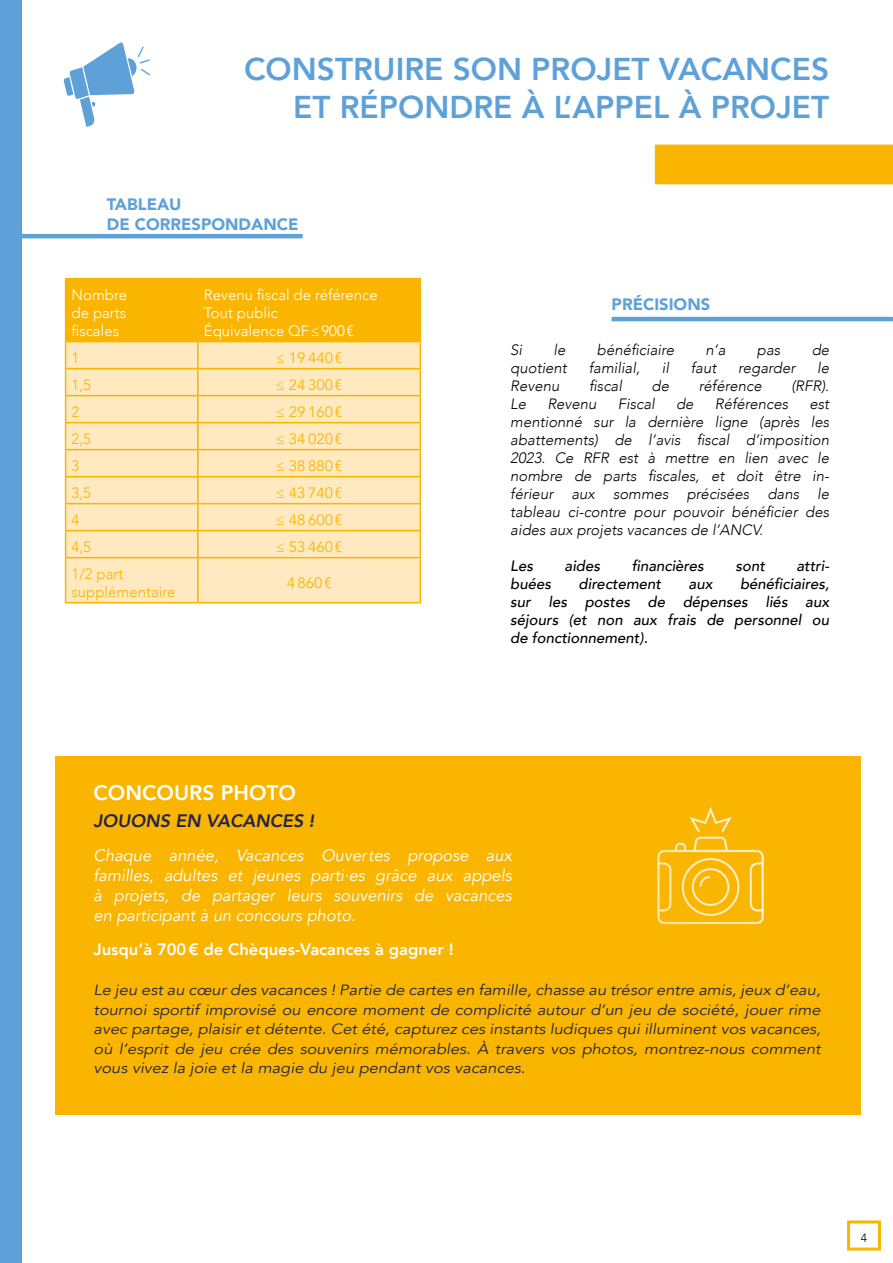
<style>
.page{position:relative;width:893px;height:1263px;background:#fff}
.page>*{position:absolute;margin:0;border:0;box-sizing:border-box;transform-origin:0 0}
.t1{font:800 31.5px/37.8px "Avenir";color:#5ea1d8;text-align:right}
.t2{font:800 21px "Avenir";color:#fff}
.t3{font:italic 800 18px "Avenir";color:#24234d}
.t4{font:italic 16.5px/19.8px "Avenir";color:#fff;text-align:justify}
.t5{font:800 16.5px "Avenir";color:#fff}
.t6{font:900 16.5px/19.8px "Avenir";color:#5ea1d8}
.t7{font:italic 300 15px/18px "Avenir";color:#000;text-align:justify}
.t8{font:italic 500 15px/18px "Avenir";color:#000;text-align:justify}
.t9{font:300 15px/18px "Avenir";color:#fff;text-align:justify}
.t10{font:15px "Avenir";color:#f9b500}
.t11{font:300 15px/18px "Avenir";color:#f9b500}
.t12{font:italic 14.85px/19.5px "Avenir";color:#24234d;text-align:justify;scale:1.11 1}
.t13{font:300 12px "Avenir";color:#000}
.s1{font-family:"Helvetica"}
.s2{font-family:"Helvetica";font-weight:300}
.s3{font-weight:300}
</style>
<div class="page">
<div style="left:0;top:0;width:21px;height:1263px;background:#5ea1d8"></div>
<div style="left:66px;top:558px;width:354px;height:44px;background:#ffe9c0"></div>
<hr style="left:65px;top:278px;width:133px;height:1px;background:#f9b500">
<hr style="left:65px;top:557px;width:133px;height:1px;background:#f9b500">
<hr style="left:65px;top:558px;width:1px;height:44px;background:#f9b500">
<hr style="left:65px;top:602px;width:133px;height:1px;background:#f9b500">
<hr style="left:198px;top:278px;width:223px;height:1px;background:#f9b500">
<svg style="left:65px;top:279px;width:356px;height:278px;background:#fdda89"></svg>
<hr style="left:198px;top:557px;width:223px;height:1px;background:#f9b500">
<hr style="left:197px;top:558px;width:2px;height:44px;background:#f9b500">
<hr style="left:420px;top:558px;width:1px;height:44px;background:#f9b500">
<hr style="left:198px;top:602px;width:223px;height:1px;background:#f9b500">
<div style="left:55px;top:757px;width:806px;height:358px;background:#f9b500"></div>
<img style="left:657px;top:807px;width:107px;height:118px">
<div style="left:847px;top:1220px;width:34px;height:30px;border:3px solid #f9b500"></div>
<div style="left:655px;top:145px;width:238px;height:39px;background:#f9b500"></div>
<svg style="left:64px;top:42px;width:86px;height:85px"></svg>
<hr style="left:21px;top:234px;width:282px;height:4px;background:#5ea1d8">
<hr style="left:612px;top:317px;width:281px;height:4px;background:#5ea1d8">
<h1 class="t1" style="left:244px;top:51px;width:587px">CONSTRUIRE SON PROJET VACANCES<br>ET RÉPONDRE À L’APPEL À PROJET</h1>
<p class="t6" style="left:107px;top:194px;width:193px">TABLEAU<br>DE CORRESPONDANCE</p>
<p class="t9" style="left:72px;top:285px;width:57px">Nombre de parts fiscales</p>
<p class="t9" style="left:204px;top:285px;width:175px;text-align:left">Revenu fiscal de référence<br>Tout public<br>Équivalence QF<span class="s1">≤</span>900€</p>
<p class="t11" style="left:72px;top:348px;width:9px">1</p>
<p class="t10" style="left:276px;top:348px;width:67px"><span class="s2">≤</span> 19 440<span class="s3">€</span></p>
<p class="t11" style="left:72px;top:375px;width:21px">1,5</p>
<p class="t10" style="left:276px;top:375px;width:67px"><span class="s2">≤</span> 24 300<span class="s3">€</span></p>
<p class="t11" style="left:72px;top:402px;width:9px">2</p>
<p class="t10" style="left:276px;top:402px;width:67px"><span class="s2">≤</span> 29 160<span class="s3">€</span></p>
<p class="t11" style="left:72px;top:429px;width:21px">2,5</p>
<p class="t10" style="left:276px;top:429px;width:67px"><span class="s2">≤</span> 34 020<span class="s3">€</span></p>
<p class="t11" style="left:72px;top:456px;width:9px">3</p>
<p class="t10" style="left:276px;top:456px;width:67px"><span class="s2">≤</span> 38 880<span class="s3">€</span></p>
<p class="t11" style="left:72px;top:483px;width:21px">3,5</p>
<p class="t10" style="left:276px;top:483px;width:67px"><span class="s2">≤</span> 43 740<span class="s3">€</span></p>
<p class="t11" style="left:72px;top:510px;width:9px">4</p>
<p class="t10" style="left:276px;top:510px;width:67px"><span class="s2">≤</span> 48 600<span class="s3">€</span></p>
<p class="t11" style="left:72px;top:537px;width:21px">4,5</p>
<p class="t10" style="left:276px;top:537px;width:67px"><span class="s2">≤</span> 53 460<span class="s3">€</span></p>
<p class="t11" style="left:72px;top:564px;width:105px">1/2 part supplémentaire</p>
<p class="t10" style="left:287px;top:573px;width:46px">4 860<span class="s3">€</span></p>
<h2 class="t2" style="left:94px;top:777px;width:204px">CONCOURS PHOTO</h2>
<p class="t3" style="left:94px;top:810px;width:222px">JOUONS EN VACANCES !</p>
<p class="t6" style="left:612px;top:294px;width:100px">PRÉCISIONS</p>
<p class="t7" style="left:510px;top:341px;width:13px">Si</p>
<p class="t7" style="left:554px;top:341px;width:13px">le</p>
<p class="t7" style="left:597px;top:341px;width:79px">bénéficiaire</p>
<p class="t7" style="left:706px;top:341px;width:22px">n’a</p>
<p class="t7" style="left:757px;top:341px;width:25px">pas</p>
<p class="t7" style="left:812px;top:341px;width:19px">de</p>
<p class="t7" style="left:510px;top:359px;width:58px">quotient</p>
<p class="t7" style="left:589px;top:359px;width:53px">familial,</p>
<p class="t7" style="left:662px;top:359px;width:9px">il</p>
<p class="t7" style="left:691px;top:359px;width:27px">faut</p>
<p class="t7" style="left:738px;top:359px;width:59px">regarder</p>
<p class="t7" style="left:817px;top:359px;width:13px">le</p>
<p class="t7" style="left:510px;top:377px;width:51px">Revenu</p>
<p class="t7" style="left:589px;top:377px;width:34px">fiscal</p>
<p class="t7" style="left:652px;top:377px;width:19px">de</p>
<p class="t7" style="left:699px;top:377px;width:64px">référence</p>
<p class="t7" style="left:791px;top:377px;width:39px">(RFR).</p>
<p class="t7" style="left:510px;top:395px;width:17px">Le</p>
<p class="t7" style="left:547px;top:395px;width:51px">Revenu</p>
<p class="t7" style="left:618px;top:395px;width:38px">Fiscal</p>
<p class="t7" style="left:676px;top:395px;width:19px">de</p>
<p class="t7" style="left:715px;top:395px;width:75px">Références</p>
<p class="t7" style="left:510px;top:395px;width:320px;text-indent:299px">est mentionné sur la dernière ligne (après les abattements) de l’avis fiscal d’imposition 2023. Ce RFR est à mettre en lien avec le nombre de parts fiscales, et doit être in&shy;férieur aux sommes précisées dans le tableau ci-contre pour pouvoir bénéficier des aides aux projets vacances de l’ANCV.</p>
<p class="t8" style="left:510px;top:557px;width:24px">Les</p>
<p class="t8" style="left:565px;top:557px;width:37px">aides</p>
<p class="t8" style="left:632px;top:557px;width:74px">financières</p>
<p class="t8" style="left:735px;top:557px;width:31px">sont</p>
<p class="t8" style="left:796px;top:557px;width:34px">attri-</p>
<p class="t8" style="left:510px;top:575px;width:42px">buées</p>
<p class="t8" style="left:579px;top:575px;width:84px">directement</p>
<p class="t8" style="left:689px;top:575px;width:25px">aux</p>
<p class="t8" style="left:510px;top:575px;width:320px;text-indent:230px">bénéficiaires, sur les postes de dépenses liés aux séjours (et non aux frais de personnel ou de fonctionnement).</p>
<p class="t4" style="left:94px;top:846px;width:420px">Chaque année, Vacances Ouvertes propose aux familles, adultes et jeunes parti·es grâce aux appels à projets, de partager leurs souvenirs de vacances en participant à un concours photo.</p>
<p class="t5" style="left:94px;top:936px;width:362px">Jusqu’à 700€ de Chèques-Vacances à gagner !</p>
<p class="t12" style="left:94px;top:981px;width:657px">Le jeu est au cœur des vacances ! Partie de cartes en famille, chasse au trésor entre amis, jeux d’eau, tournoi sportif improvisé ou encore moment de complicité autour d’un jeu de société, jouer rime avec partage, plaisir et détente. Cet été, capturez ces instants ludiques qui illuminent vos vacances, où l’esprit de jeu crée des souvenirs mémorables. À travers vos photos, montrez-nous comment vous vivez la joie et la magie du jeu pendant vos vacances.</p>
<p class="t13" style="left:861px;top:1231px;width:8px">4</p>
</div>
